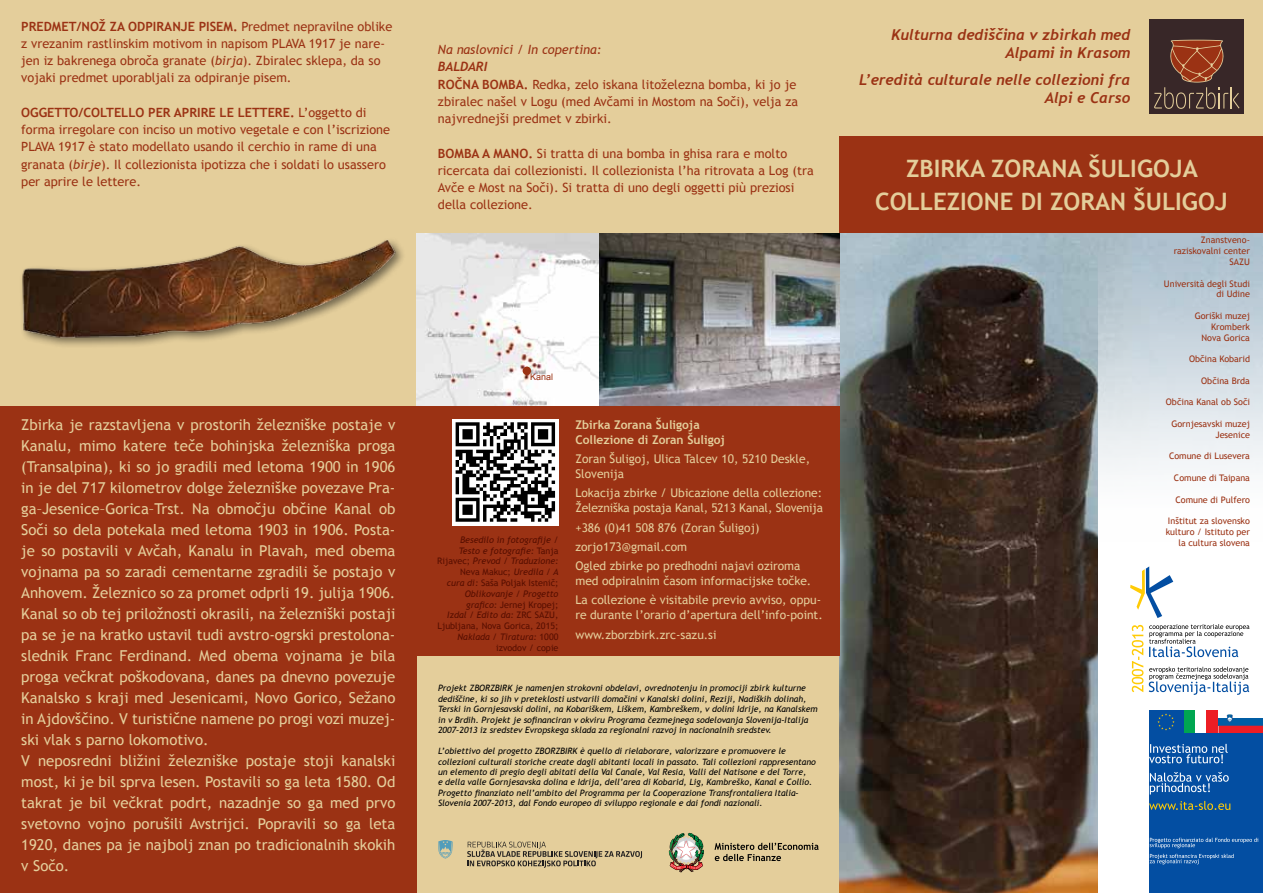
<style>
.page{position:relative;width:1263px;height:893px;background:#e4ce9b}
.page>*{position:absolute;margin:0;border:0;box-sizing:border-box;transform-origin:0 0}
.t1{font:700 24px/33px "Trebuchet MS";color:#e4ce9b;text-align:center}
.t2{font:15px/21px "Trebuchet MS";color:#e4ce9b}
.t3{font:italic 700 15px/18px "Trebuchet";color:#9b3214;text-align:right}
.t4{font:12.75px/17.2px "Trebuchet MS";color:#9b3214}
.t5{font:italic 12.75px "Trebuchet MS";color:#9b3214}
.t6{font:italic 700 12.75px "Trebuchet";color:#9b3214}
.t7{font:12px/19.2px "Trebuchet MS";color:#e4ce9b}
.t8{font:700 12px/15px "Trebuchet MS";color:#e4ce9b}
.t9{font:9px/10.8px "Trebuchet MS";color:#9b3214;text-align:right}
.t10{font:italic 9px/10.8px "Trebuchet MS";color:#570e00;text-align:right}
.t11{font:9px "Arial";color:#9b3214}
.t12{font:italic 8.7px/10.5px "Trebuchet MS";color:#000}
.s1{font-weight:700}
.s2{font-style:italic}
.s3{font-style:normal}
</style>
<div class="page">
<div style="left:0;top:406px;width:417px;height:487px;background:#9b3214"></div>
<img style="left:840px;top:233px;width:259px;height:660px">
<img style="left:1099px;top:233px;width:164px;height:309px">
<div style="left:840px;top:136px;width:423px;height:97px;background:#9b3214"></div>
<div style="left:1150px;top:19px;width:94px;height:94px;background:#382728"></div>
<svg style="left:1154px;top:40px;width:85px;height:69px"></svg>
<div style="left:1099px;top:542px;width:164px;height:351px;background:#fff"></div>
<div style="left:1184px;top:711px;width:11px;height:22px;background:#00a651"></div>
<div style="left:1206px;top:711px;width:12px;height:22px;background:#ed1d24"></div>
<svg style="left:1218px;top:714px;width:45px;height:19px"></svg>
<div style="left:1149px;top:711px;width:34px;height:22px;background:#034ea2"></div>
<svg style="left:1157px;top:713px;width:17px;height:17px"></svg>
<div style="left:1149px;top:734px;width:114px;height:159px;background:#034ea2"></div>
<svg style="left:1149px;top:801px;width:81px;height:9px"></svg>
<svg style="left:1149px;top:624px;width:100px;height:71px"></svg>
<svg style="left:1132px;top:625px;width:11px;height:67px"></svg>
<svg style="left:1130px;top:566px;width:43px;height:52px"></svg>
<svg style="left:1150px;top:772px;width:79px;height:22px"></svg>
<svg style="left:1149px;top:744px;width:79px;height:19px"></svg>
<svg style="left:1150px;top:838px;width:108px;height:10px"></svg>
<svg style="left:1149px;top:854px;width:85px;height:10px"></svg>
<svg style="left:669px;top:833px;width:35px;height:39px"></svg>
<svg style="left:714px;top:843px;width:105px;height:18px"></svg>
<svg style="left:438px;top:840px;width:15px;height:18px"></svg>
<svg style="left:467px;top:842px;width:175px;height:26px"></svg>
<img style="left:417px;top:233px;width:423px;height:173px">
<div style="left:523px;top:367px;width:8px;height:8px;background:#9b3214;border-radius:50%"></div>
<div style="left:417px;top:406px;width:423px;height:250px;background:#9b3214"></div>
<div style="left:452px;top:419px;width:106px;height:106px;background:#fff"></div>
<svg style="left:456px;top:422px;width:99px;height:100px"></svg>
<img style="left:22px;top:240px;width:381px;height:106px">
<p class="t4" style="left:21px;top:18px;width:373px"><span class="s1">PREDMET/NOŽ ZA ODPIRANJE PISEM.</span> Predmet nepravilne oblike z vrezanim rastlinskim motivom in napisom PLAVA 1917 je nare&shy;jen iz bakrenega obroča granate (<span class="s2">birja</span>). Zbiralec sklepa, da so vojaki predmet uporabljali za odpiranje pisem.</p>
<p class="t4" style="left:21px;top:104px;width:370px"><span class="s1">OGGETTO/COLTELLO PER APRIRE LE LETTERE.</span> L’oggetto di forma irregolare con inciso un motivo vegetale e con l’iscrizione PLAVA 1917 è stato modellato usando il cerchio in rame di una granata (<span class="s2">birje</span>). Il collezionista ipotizza che i soldati lo usassero per aprire le lettere.</p>
<p class="t2" style="left:21px;top:415px;width:376px">Zbirka je razstavljena v prostorih železniške postaje v Kanalu, mimo katere teče bohinjska železniška proga (Transalpina), ki so jo gradili med letoma 1900 in 1906 in je del 717 kilometrov dolge železniške povezave Pra&shy;ga–Jesenice–Gorica–Trst. Na območju občine Kanal ob Soči so dela potekala med letoma 1903 in 1906. Posta&shy;je so postavili v Avčah, Kanalu in Plavah, med obema vojnama pa so zaradi cementarne zgradili še postajo v Anhovem. Železnico so za promet odprli 19. julija 1906.<br>Kanal so ob tej priložnosti okrasili, na železniški postaji pa se je na kratko ustavil tudi avstro-ogrski prestolona&shy;slednik Franc Ferdinand. Med obema vojnama je bila proga večkrat poškodovana, danes pa dnevno povezuje Kanalsko s kraji med Jesenicami, Novo Gorico, Sežano in Ajdovščino. V turistične namene po progi vozi muzej&shy;ski vlak s parno lokomotivo.<br>V neposredni bližini železniške postaje stoji kanalski most, ki je bil sprva lesen. Postavili so ga leta 1580. Od takrat je bil večkrat podrt, nazadnje so ga med prvo svetovno vojno porušili Avstrijci. Popravili so ga leta 1920, danes pa je najbolj znan po tradicionalnih skokih v Sočo.</p>
<p class="t5" style="left:438px;top:42px;width:165px">Na naslovnici / In copertina:</p>
<p class="t6" style="left:438px;top:59px;width:51px">BALDARI</p>
<p class="t4" style="left:438px;top:76px;width:362px"><span class="s1">ROČNA BOMBA.</span> Redka, zelo iskana litoželezna bomba, ki jo je zbiralec našel v Logu (med Avčami in Mostom na Soči), velja za najvrednejši predmet v zbirki.</p>
<p class="t4" style="left:438px;top:145px;width:377px"><span class="s1">BOMBA A MANO.</span> Si tratta di una bomba in ghisa rara e molto ricercata dai collezionisti. Il collezionista l’ha ritrovata a Log (tra Avče e Most na Soči). Si tratta di uno degli oggetti più preziosi della collezione.</p>
<p class="t11" style="left:530px;top:371px;width:25px">Kanal</p>
<p class="t10" style="left:437px;top:534px;width:123px">Besedilo in fotografije /<br>Testo e fotografie: <span class="s3">Tanja<br>Rijavec;</span> Prevod / Traduzione:<br><span class="s3">Neva Makuc;</span> Uredila / A<br>cura di: <span class="s3">Saša Poljak Istenič;<br></span>Oblikovanje / Progetto grafico: <span class="s3">Jernej Kropej;<br></span>Izdal / Edito da: <span class="s3">ZRC SAZU,<br>Ljubljana, Nova Gorica, 2015;<br></span>Naklada / Tiratura: <span class="s3">1000 izvodov / copie</span></p>
<p class="t8" style="left:575px;top:417px;width:151px">Zbirka Zorana Šuligoja<br>Collezione di Zoran Šuligoj</p>
<p class="t7" style="left:575px;top:451px;width:236px;line-height:15px">Zoran Šuligoj, Ulica Talcev 10, 5210 Deskle,<br>Slovenija</p>
<p class="t7" style="left:575px;top:486px;width:249px;line-height:15px">Lokacija zbirke / Ubicazione della collezione:<br>Železniška postaja Kanal, 5213 Kanal, Slovenija</p>
<p class="t7" style="left:575px;top:518px;width:227px">+386 (0)41 508 876 (Zoran Šuligoj) zorjo173@gmail.com<br>Ogled zbirke po predhodni najavi oziroma</p>
<p class="t7" style="left:575px;top:571px;width:247px">med odpiralnim časom informacijske točke.<br>La collezione è visitabile previo avviso, oppu-</p>
<p class="t7" style="left:575px;top:606px;width:249px">re durante l’orario d’apertura dell’info-point. www.zborzbirk.zrc-sazu.si</p>
<p class="t12" style="left:438px;top:683px;width:381px">Projekt ZBORZBIRK je namenjen strokovni obdelavi, ovrednotenju in promociji zbirk kulturne dediščine, ki so jih v preteklosti ustvarili domačini v Kanalski dolini, Reziji, Nadiških dolinah, Terski in Gornjesavski dolini, na Kobariškem, Liškem, Kambreškem, v dolini Idrije, na Kanalskem in v Brdih. Projekt je sofinanciran v okviru Programa čezmejnega sodelovanja Slovenija–Italija 2007–2013 iz sredstev Evropskega sklada za regionalni razvoj in nacionalnih sredstev.</p>
<p class="t12" style="left:438px;top:746px;width:379px">L’obiettivo del progetto ZBORZBIRK è quello di rielaborare, valorizzare e promuovere le collezioni culturali storiche create dagli abitanti locali in passato. Tali collezioni rappresentano un elemento di pregio degli abitati della Val Canale, Val Resia, Valli del Natisone e del Torre,<br>e della valle Gornjesavska dolina e Idrija, dell’area di Kobarid, Lig, Kambreško, Kanal e Collio.<br>Progetto finanziato nell’ambito del Programma per la Cooperazione Transfrontaliera Italia– Slovenia 2007–2013, dal Fondo europeo di sviluppo regionale e dai fondi nazionali.</p>
<p class="t3" style="left:891px;top:26px;width:241px">Kulturna dediščina v zbirkah med<br>Alpami in Krasom</p>
<p class="t3" style="left:859px;top:70px;width:273px">L’eredità culturale nelle collezioni fra<br>Alpi e Carso</p>
<h1 class="t1" style="left:875px;top:152px;width:354px">ZBIRKA ZORANA ŠULIGOJA<br>COLLEZIONE DI ZORAN ŠULIGOJ</h1>
<p class="t9" style="left:1174px;top:235px;width:78px">Znanstveno&shy;raziskovalni center<br>SAZU</p>
<p class="t9" style="left:1164px;top:278px;width:88px">Università degli Studi di Udine</p>
<p class="t9" style="left:1195px;top:311px;width:57px">Goriški muzej<br>Kromberk<br>Nova Gorica</p>
<p class="t9" style="left:1189px;top:354px;width:63px">Občina Kobarid</p>
<p class="t9" style="left:1201px;top:375px;width:50px">Občina Brda</p>
<p class="t9" style="left:1166px;top:397px;width:86px">Občina Kanal ob Soči</p>
<p class="t9" style="left:1171px;top:419px;width:80px">Gornjesavski muzej<br>Jesenice</p>
<p class="t9" style="left:1169px;top:451px;width:82px">Comune di Lusevera</p>
<p class="t9" style="left:1174px;top:473px;width:78px">Comune di Taipana</p>
<p class="t9" style="left:1175px;top:494px;width:76px">Comune di Pulfero</p>
<p class="t9" style="left:1166px;top:516px;width:86px">Inštitut za slovensko kulturo / Istituto per la cultura slovena</p>
</div>
